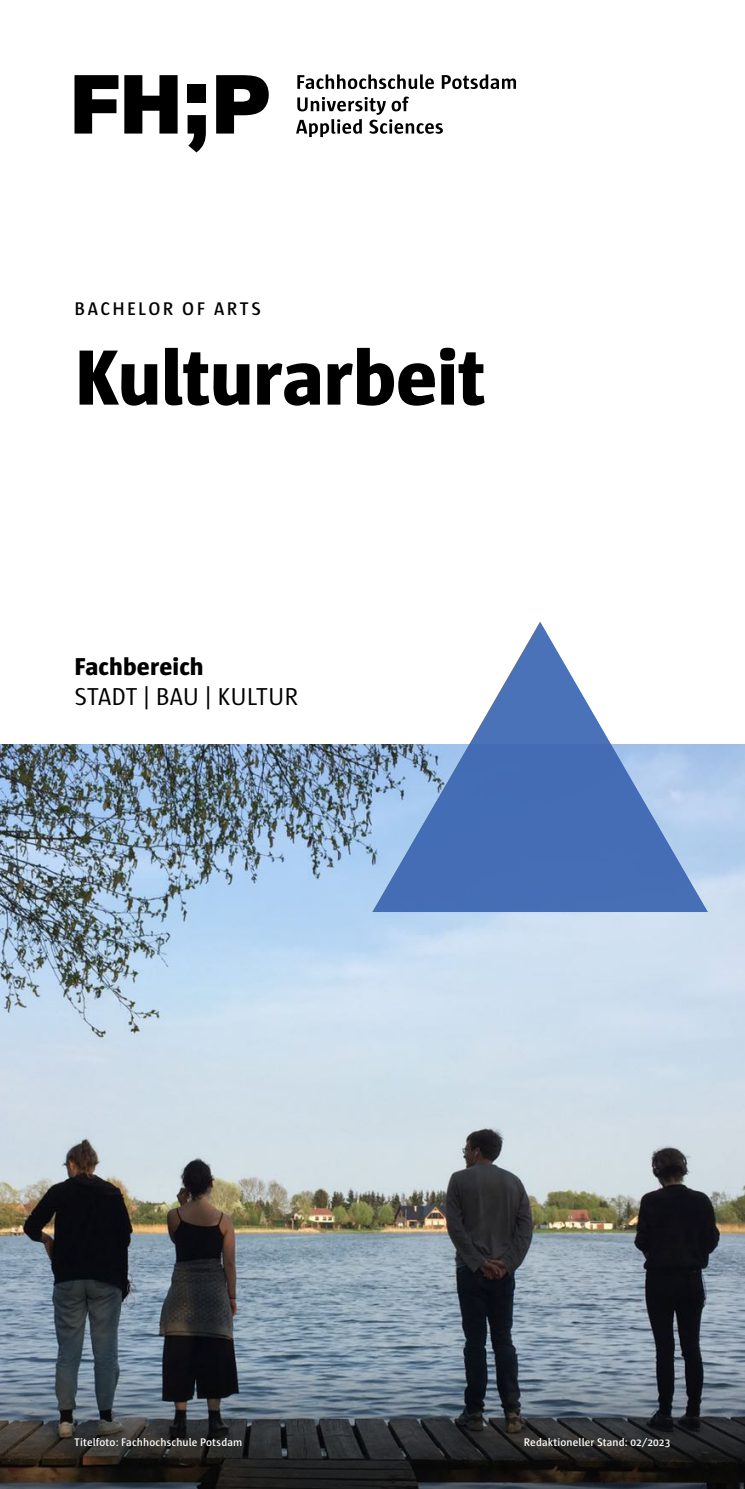
<style>
.page{position:relative;width:745px;height:1489px;background:#fff}
.page>*{position:absolute;margin:0;border:0;box-sizing:border-box;transform-origin:0 0}
.t1{font:800 80px "FHP Sun";letter-spacing:-.01em;color:#000}
.t2{font:25px "FHP Sun";letter-spacing:-.005em;color:#000}
.t3{font:800 25px "FHP Sun";letter-spacing:.005em;color:#000}
.t4{font:600 18.75px "FHP Sun";letter-spacing:.13em;color:#000}
.t5{font:600 11.25px "FHP Sun";letter-spacing:.01em;color:#fff}
</style>
<div class="page">
<img style="left:0;top:744px;width:744px;height:620px">
<svg style="left:372px;top:622px;width:335px;height:290px;fill:#4972b8"></svg>
<svg style="left:0;top:1364px;width:744px;height:124px;background:#3f454a"></svg>
<svg style="left:187px;top:115px;width:19px;height:37px"></svg>
<div style="left:187px;top:84px;width:19px;height:19px;background:#000"></div>
<svg style="left:74px;top:75px;width:44px;height:59px"></svg>
<svg style="left:124px;top:75px;width:53px;height:59px"></svg>
<svg style="left:216px;top:75px;width:52px;height:59px"></svg>
<svg style="left:297px;top:74px;width:137px;height:15px"></svg>
<svg style="left:441px;top:74px;width:74px;height:15px"></svg>
<svg style="left:296px;top:97px;width:146px;height:40px"></svg>
<h3 class="t4" style="left:75px;top:298px;width:187px">BACHELOR OF ARTS</h3>
<h1 class="t1" style="left:74px;top:334px;width:412px">Kulturarbeit</h1>
<h2 class="t3" style="left:74px;top:652px;width:131px">Fachbereich</h2>
<h2 class="t2" style="left:74px;top:682px;width:225px">STADT | BAU | KULTUR</h2>
<p class="t5" style="left:74px;top:1436px;width:169px">Titelfoto: Fachhochschule Potsdam</p>
<p class="t5" style="left:523px;top:1436px;width:148px">Redaktioneller Stand: 02/2023</p>
</div>
